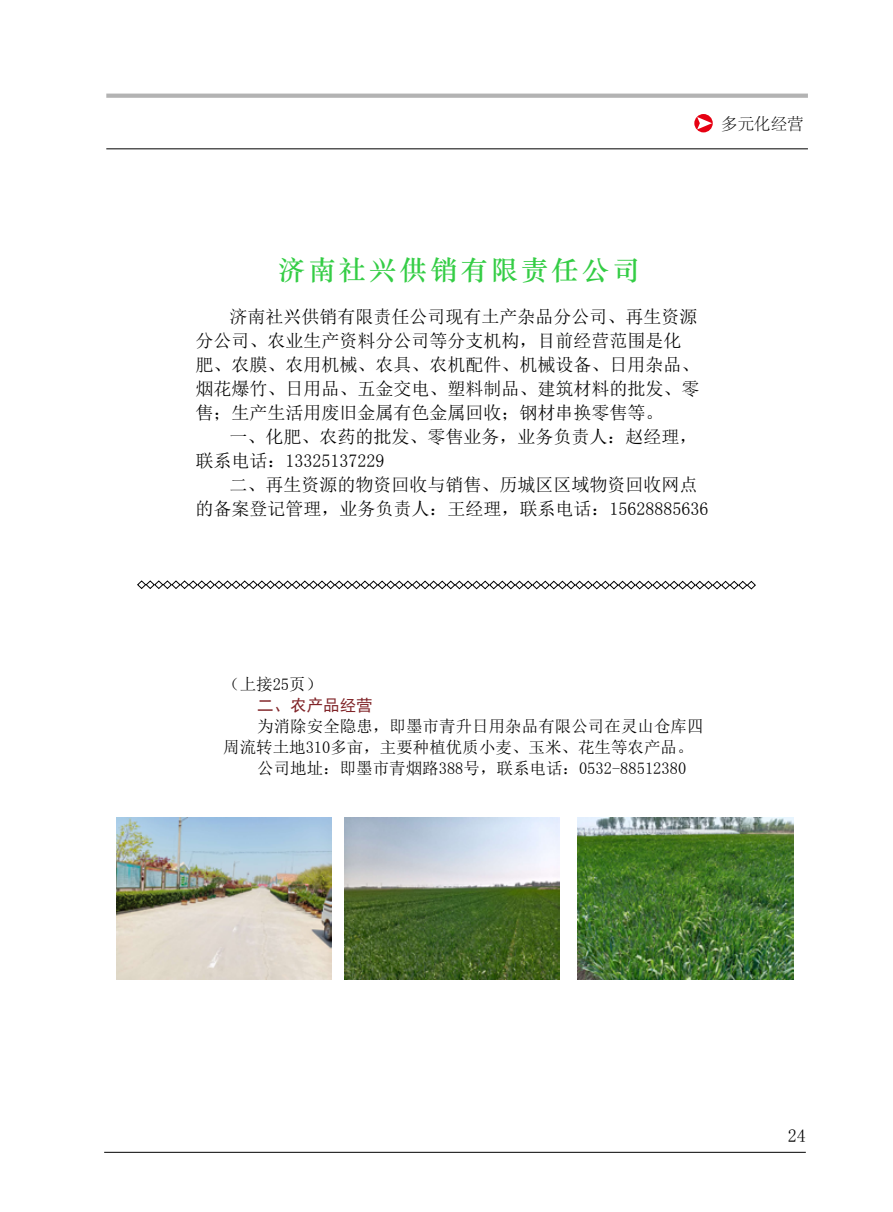
<style>
.page{position:relative;width:893px;height:1212px;background:#fff}
.page>*{position:absolute;margin:0;border:0;box-sizing:border-box;transform-origin:0 0}
.t1{font:27px "ST Zhongsong";letter-spacing:.125em;color:#34cd45}
.t2{font:18px/24px "Sim Sun";color:#000}
.t3{font:16.5px "Sim Sun";color:#000}
.t4{font:16.5px "Sim Hei";color:#802428}
.t5{font:300 16.5px "Adobe Song Std";color:#000}
</style>
<div class="page">
<svg style="left:106px;top:94px;width:702px;height:4px;background:#b6b6b6"></svg>
<svg style="left:694px;top:114px;width:19px;height:18px"></svg>
<svg style="left:697px;top:117px;width:15px;height:12px"></svg>
<hr style="left:106px;top:149px;width:702px;height:1px;background:#000">
<hr style="left:104px;top:1152px;width:702px;height:1px;background:#000">
<svg style="left:137px;top:580px;width:619px;height:10px"></svg>
<img style="left:116px;top:818px;width:216px;height:161px">
<img style="left:578px;top:818px;width:215px;height:161px">
<img style="left:344px;top:818px;width:216px;height:161px">
<p class="t5" style="left:721px;top:116px;width:84px">多元化经营</p>
<h1 class="t1" style="left:278px;top:251px;width:363px">济南社兴供销有限责任公司</h1>
<p class="t2" style="left:195px;top:304px;width:505px;text-indent:34px">济南社兴供销有限责任公司现有土产杂品分公司、再生资源分公司、农业生产资料分公司等分支机构，目前经营范围是化肥、农膜、农用机械、农具、农机配件、机械设备、日用杂品、烟花爆竹、日用品、五金交电、塑料制品、建筑材料的批发、零售；生产生活用废旧金属有色金属回收；钢材串换零售等。</p>
<p class="t2" style="left:195px;top:424px;width:504px;text-indent:34px">一、化肥、农药的批发、零售业务，业务负责人：赵经理，联系电话：13325137229</p>
<p class="t2" style="left:195px;top:472px;width:514px;text-indent:34px">二、再生资源的物资回收与销售、历城区区域物资回收网点的备案登记管理，业务负责人：王经理，联系电话：15628885636</p>
<p class="t3" style="left:223px;top:676px;width:100px">（上接25页）</p>
<p class="t4" style="left:257px;top:697px;width:117px">二、农产品经营</p>
<p class="t3" style="left:257px;top:718px;width:448px">为消除安全隐患，即墨市青升日用杂品有限公司在灵山仓库四</p>
<p class="t3" style="left:223px;top:739px;width:472px">周流转土地310多亩，主要种植优质小麦、玉米、花生等农产品。</p>
<p class="t3" style="left:257px;top:760px;width:430px">公司地址：即墨市青烟路388号，联系电话：0532-88512380</p>
<p class="t2" style="left:788px;top:1124px;width:19px">24</p>
</div>
